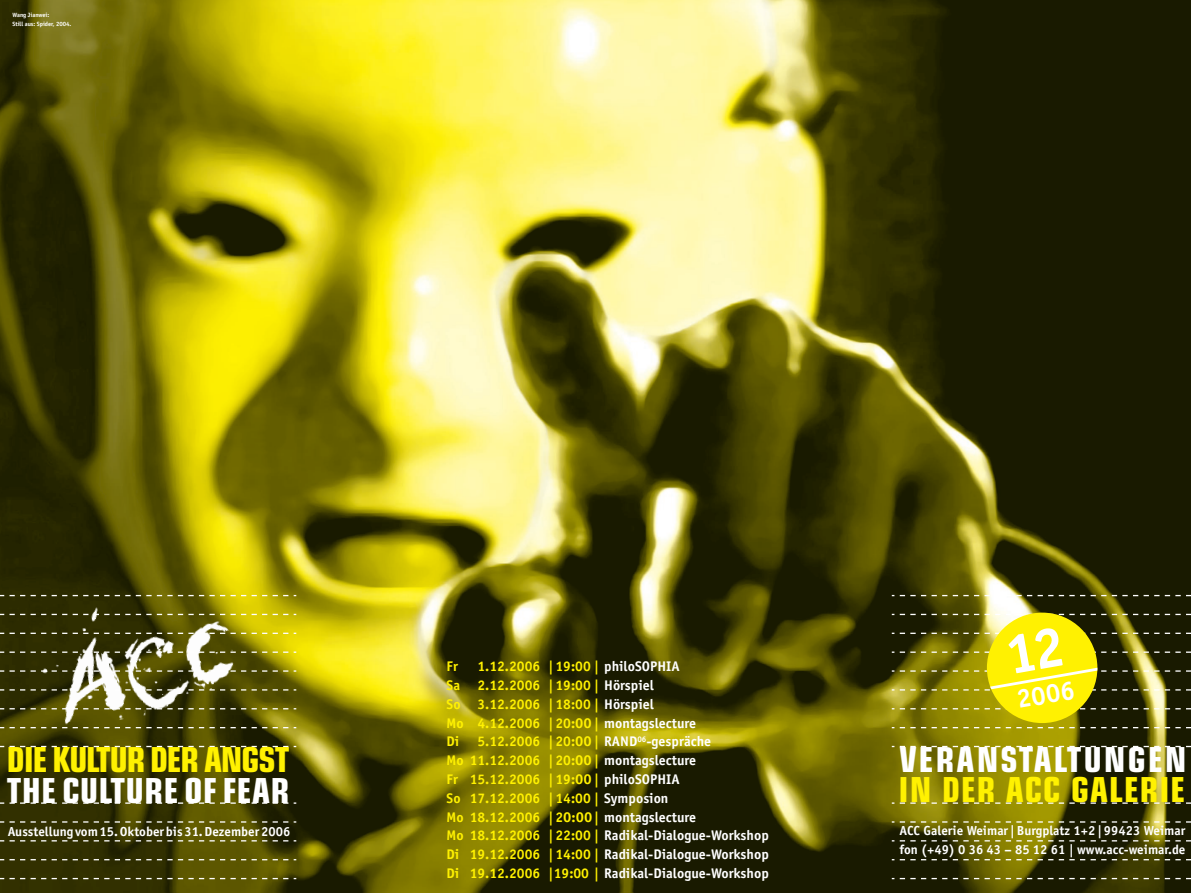
<style>
.page{position:relative;width:1191px;height:893px;background:#fff}
.page>*{position:absolute;margin:0;border:0;box-sizing:border-box;transform-origin:0 0}
.t1{font:700 condensed 34.48px "Eurostile";letter-spacing:-.03em;color:#fff101}
.t2{font:700 condensed 34.48px "Eurostile";letter-spacing:.02em;color:#fff}
.t3{font:700 condensed 34.48px "Eurostile";letter-spacing:.03em;color:#fff101}
.t4{font:700 condensed 34.48px "Eurostile";letter-spacing:.065em;color:#fff}
.Headline{font:700 26.25px "Officina Sans";color:#fff}
.Kalender_Vorderseite{font:700 14px "Officina Sans";color:#fff101}
.Kalender_Vorderseite-2{font:700 14px "Officina Sans";color:#fff}
.Text_Vorderseite{font:700 13.12px "Officina Sans";color:#fff}
.Fließtext_linksbündig{font:700 13.12px "Officina Sans";color:#fff}
.Bildunterschrift_schwarz{font:700 6.12px "Officina Sans";letter-spacing:-.005em;color:#fff}
.s1{color:#fff}
.s2{color:#fff101}
</style>
<div class="page">
<img style="left:0;top:0;width:1191px;height:893px">
<svg style="left:891px;top:614px;width:300px;height:1px"></svg>
<svg style="left:891px;top:802px;width:300px;height:2px"></svg>
<svg style="left:891px;top:821px;width:300px;height:2px"></svg>
<svg style="left:891px;top:840px;width:300px;height:1px"></svg>
<svg style="left:891px;top:859px;width:300px;height:1px"></svg>
<svg style="left:891px;top:878px;width:300px;height:1px"></svg>
<svg style="left:891px;top:595px;width:300px;height:1px"></svg>
<svg style="left:891px;top:708px;width:300px;height:1px"></svg>
<svg style="left:891px;top:746px;width:300px;height:1px"></svg>
<svg style="left:891px;top:727px;width:300px;height:1px"></svg>
<svg style="left:0;top:633px;width:296px;height:1px"></svg>
<svg style="left:0;top:651px;width:296px;height:2px"></svg>
<svg style="left:0;top:614px;width:296px;height:1px"></svg>
<svg style="left:0;top:802px;width:296px;height:2px"></svg>
<svg style="left:0;top:821px;width:296px;height:2px"></svg>
<svg style="left:0;top:840px;width:296px;height:1px"></svg>
<svg style="left:0;top:859px;width:296px;height:1px"></svg>
<svg style="left:0;top:878px;width:296px;height:1px"></svg>
<svg style="left:0;top:595px;width:296px;height:1px"></svg>
<svg style="left:0;top:689px;width:296px;height:2px"></svg>
<svg style="left:0;top:708px;width:296px;height:1px"></svg>
<svg style="left:0;top:670px;width:296px;height:2px"></svg>
<svg style="left:0;top:746px;width:296px;height:1px"></svg>
<svg style="left:0;top:727px;width:296px;height:1px"></svg>
<img style="left:29px;top:583px;width:221px;height:158px">
<div style="left:987px;top:613px;width:110px;height:110px;background:#fff101;border-radius:50%"></div>
<svg style="left:891px;top:626px;width:300px;height:65px"></svg>
<p class="Bildunterschrift_schwarz" style="left:13px;top:11px;width:38px">Wang Jianwei:</p>
<p class="Bildunterschrift_schwarz" style="left:13px;top:20px;width:60px">Still aus: Spider, 2004.</p>
<p class="t1" style="left:7px;top:739px;width:284px">DIE KULTUR DER ANGST</p>
<p class="t2" style="left:7px;top:769px;width:284px">THE CULTURE OF FEAR</p>
<p class="Fließtext_linksbündig" style="left:8px;top:823px;width:284px">Ausstellung vom 15. Oktober bis 31. Dezember 2006</p>
<p class="Kalender_Vorderseite" style="left:446px;top:658px;width:13px">Fr</p>
<p class="Kalender_Vorderseite" style="left:477px;top:658px;width:204px">1.12.2006 | 19:00 | <span class="s1">philoSOPHIA</span></p>
<p class="Kalender_Vorderseite" style="left:446px;top:676px;width:209px">Sa 2.12.2006 | 19:00 | <span class="s1">Hörspiel</span></p>
<p class="Kalender_Vorderseite" style="left:446px;top:695px;width:209px">So 3.12.2006 | 18:00 | <span class="s1">Hörspiel</span></p>
<p class="Kalender_Vorderseite" style="left:446px;top:714px;width:251px">Mo 4.12.2006 | 20:OO| <span class="s1">montagslecture</span></p>
<p class="Kalender_Vorderseite" style="left:446px;top:733px;width:14px">Di</p>
<p class="Kalender_Vorderseite" style="left:477px;top:733px;width:235px">5.12.2006 | 20:OO| <span class="s1">RAND</span><sup>06</sup><span class="s1">-gespräche</span></p>
<p class="Kalender_Vorderseite" style="left:446px;top:752px;width:251px">Mo 11.12.2006 | 20:OO| <span class="s1">montagslecture</span></p>
<p class="Kalender_Vorderseite" style="left:446px;top:770px;width:234px">Fr 15.12.2006 | 19:OO| <span class="s1">philoSOPHIA</span></p>
<p class="Kalender_Vorderseite" style="left:446px;top:789px;width:223px">So 17.12.2006 | 14:00 | <span class="s1">Symposion</span></p>
<p class="Kalender_Vorderseite" style="left:446px;top:808px;width:251px">Mo 18.12.2006 | 2O:OO| <span class="s1">montagslecture</span></p>
<p class="Kalender_Vorderseite-2" style="left:446px;top:827px;width:324px"><span class="s2">Mo 18.12.2006 | 22:00 |</span> Radikal-Dialogue-Workshop</p>
<p class="Kalender_Vorderseite-2" style="left:446px;top:846px;width:324px"><span class="s2">Di 19.12.2006 | 14:00 |</span> Radikal-Dialogue-Workshop</p>
<p class="Kalender_Vorderseite-2" style="left:446px;top:865px;width:324px"><span class="s2">Di 19.12.2006 |19:00 |</span> Radikal-Dialogue-Workshop</p>
<p class="Headline" style="left:1014px;top:684px;width:60px;rotate:-10deg">2006</p>
<p class="t4" style="left:899px;top:738px;width:289px">VERANSTALTUNGEN</p>
<p class="t3" style="left:898px;top:769px;width:288px">IN DER ACC GALERIE</p>
<p class="Text_Vorderseite" style="left:899px;top:823px;width:287px">ACC Galerie Weimar | Burgplatz 1+2 | 99423 Weimar</p>
<p class="Text_Vorderseite" style="left:899px;top:842px;width:287px">fon (+49) 0 36 43 – 85 12 61 | www.acc-weimar.de</p>
</div>
